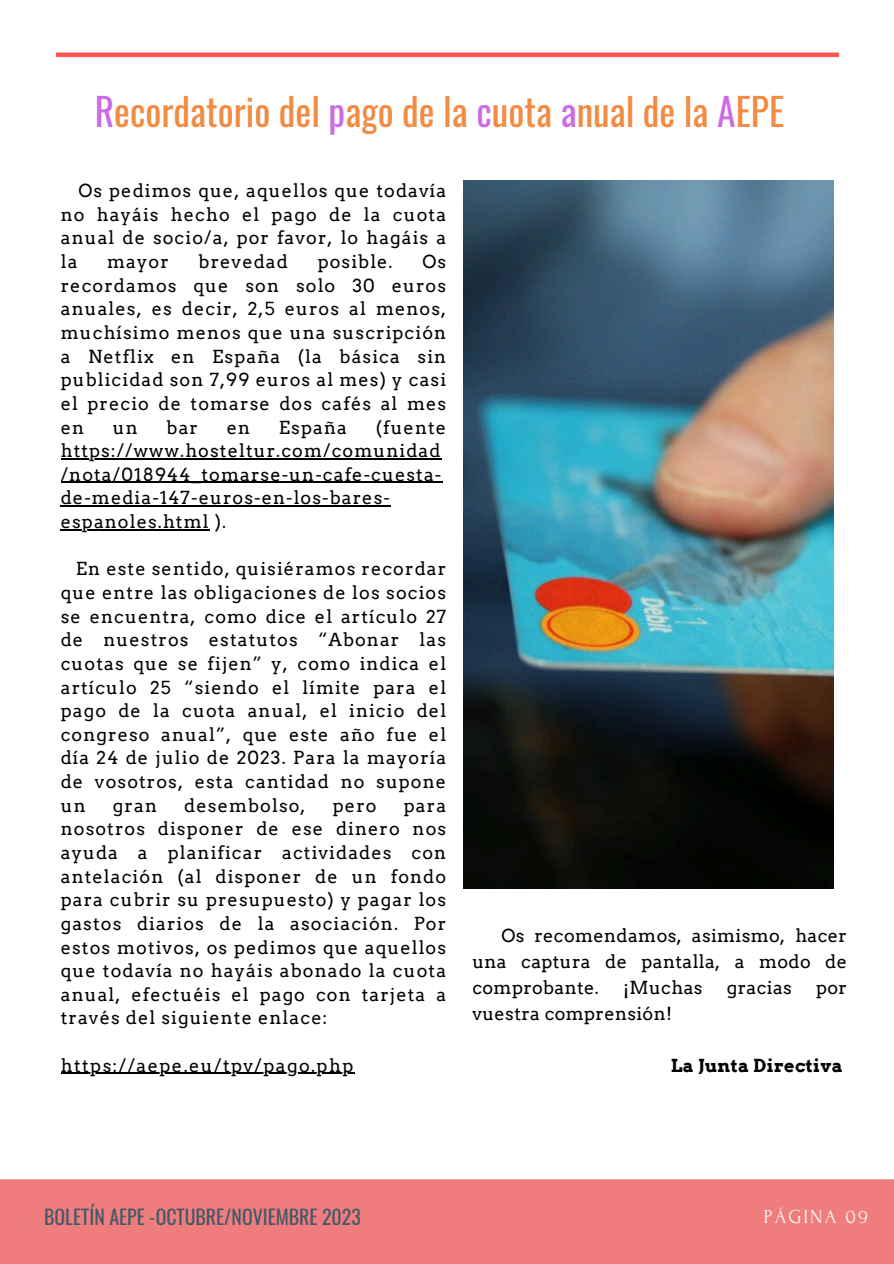
<style>
.page{position:relative;width:894px;height:1264px;background:#fff}
.page>*{position:absolute;margin:0;border:0;box-sizing:border-box;transform-origin:0 0}
.t1{font:37.5px "Oswald";color:#f28b43}
.t2{font:19.8px "Oswald";color:#435967}
.t3{font:19.8px "Forum";letter-spacing:.1em;color:#fafafa}
.t4{font:18px/23.7px "Arvo";letter-spacing:.06em;color:#000;text-align:justify}
.t5{font:18px "Arvo";letter-spacing:.08em;color:#000}
.t6{font:18px "Arvo";letter-spacing:.02em;color:#000}
.t7{font:700 18px "Arvo";letter-spacing:.02em;color:#000}
.s1{color:#cb6ce6}
</style>
<div class="page">
<img style="left:0;top:52px;width:893px;height:1211px">
<img style="left:463px;top:181px;width:370px;height:707px">
<hr style="left:61px;top:458px;width:380px;height:1px;background:#000">
<hr style="left:61px;top:482px;width:381px;height:1px;background:#000">
<hr style="left:61px;top:505px;width:330px;height:1px;background:#000">
<hr style="left:61px;top:529px;width:149px;height:1px;background:#000">
<hr style="left:61px;top:1072px;width:293px;height:1px;background:#000">
<h1 class="t1" style="left:95px;top:78px;width:691px"><span class="s1">R</span>ecordatorio del <span class="s1">p</span>ago de la <span class="s1">c</span>uota <span class="s1">a</span>nual de la <span class="s1">A</span>EPE</h1>
<p class="t4" style="left:61px;top:179px;width:387px;text-indent:18px">Os pedimos que, aquellos que todavía no hayáis hecho el pago de la cuota anual de socio/a, por favor, lo hagáis a la</p>
<p class="t4" style="left:107px;top:250px;width:63px">mayor</p>
<p class="t4" style="left:198px;top:250px;width:91px">brevedad</p>
<p class="t4" style="left:317px;top:250px;width:76px">posible.</p>
<p class="t4" style="left:61px;top:250px;width:387px;text-indent:361px">Os recordamos que son solo 30 euros anuales, es decir, 2,5 euros al menos, muchísimo menos que una suscripción a Netflix en España (la básica sin publicidad son 7,99 euros al mes) y casi el precio de tomarse dos cafés al mes en</p>
<p class="t4" style="left:61px;top:415px;width:387px;text-align:left;text-indent:315px">(fuente https://www.hosteltur.com/comunidad /nota/018944_tomarse-un-cafe-cuesta&shy;de-media-147-euros-en-los-bares&shy;espanoles.html ).</p>
<p class="t4" style="left:61px;top:557px;width:387px;text-indent:15px">En este sentido, quisiéramos recordar que entre las obligaciones de los socios se encuentra, como dice el artículo 27 de nuestros estatutos “Abonar las cuotas que se fijen” y, como indica el artículo 25 “siendo el límite para el pago de la cuota anual, el inicio del congreso anual”, que este año fue el día 24 de julio de 2023. Para la mayoría de vosotros, esta cantidad no supone un</p>
<p class="t4" style="left:113px;top:415px;width:26px">un</p>
<p class="t4" style="left:166px;top:415px;width:33px">bar</p>
<p class="t4" style="left:227px;top:415px;width:25px">en</p>
<p class="t4" style="left:279px;top:415px;width:69px">España</p>
<p class="t4" style="left:113px;top:793px;width:45px">gran</p>
<p class="t4" style="left:184px;top:793px;width:123px">desembolso,</p>
<p class="t4" style="left:333px;top:793px;width:45px">pero</p>
<p class="t4" style="left:61px;top:793px;width:387px;text-indent:343px">para nosotros disponer de ese dinero nos ayuda a planificar actividades con antelación (al disponer de un fondo para cubrir su presupuesto) y pagar los gastos diarios de la asociación. Por estos motivos, os pedimos que aquellos que todavía no hayáis abonado la cuota anual, efectuéis el pago con tarjeta a través del siguiente enlace:</p>
<p class="t5" style="left:61px;top:1054px;width:294px">https://aepe.eu/tpv/pago.php</p>
<p class="t4" style="left:472px;top:922px;width:376px;line-height:25.8px;text-indent:29px">Os recomendamos, asimismo, hacer una captura de pantalla, a modo de comprobante.</p>
<p class="t4" style="left:623px;top:975px;width:81px">¡Muchas</p>
<p class="t6" style="left:726px;top:976px;width:67px">gracias</p>
<p class="t4" style="left:816px;top:975px;width:32px">por</p>
<p class="t6" style="left:472px;top:1002px;width:201px">vuestra comprensión!</p>
<p class="t7" style="left:670px;top:1053px;width:174px">La Junta Directiva</p>
<p class="t2" style="left:44px;top:1199px;width:318px">BOLETÍN AEPE -OCTUBRE/NOVIEMBRE 2023</p>
<p class="t3" style="left:763px;top:1205px;width:105px">PÁGINA 09</p>
</div>
